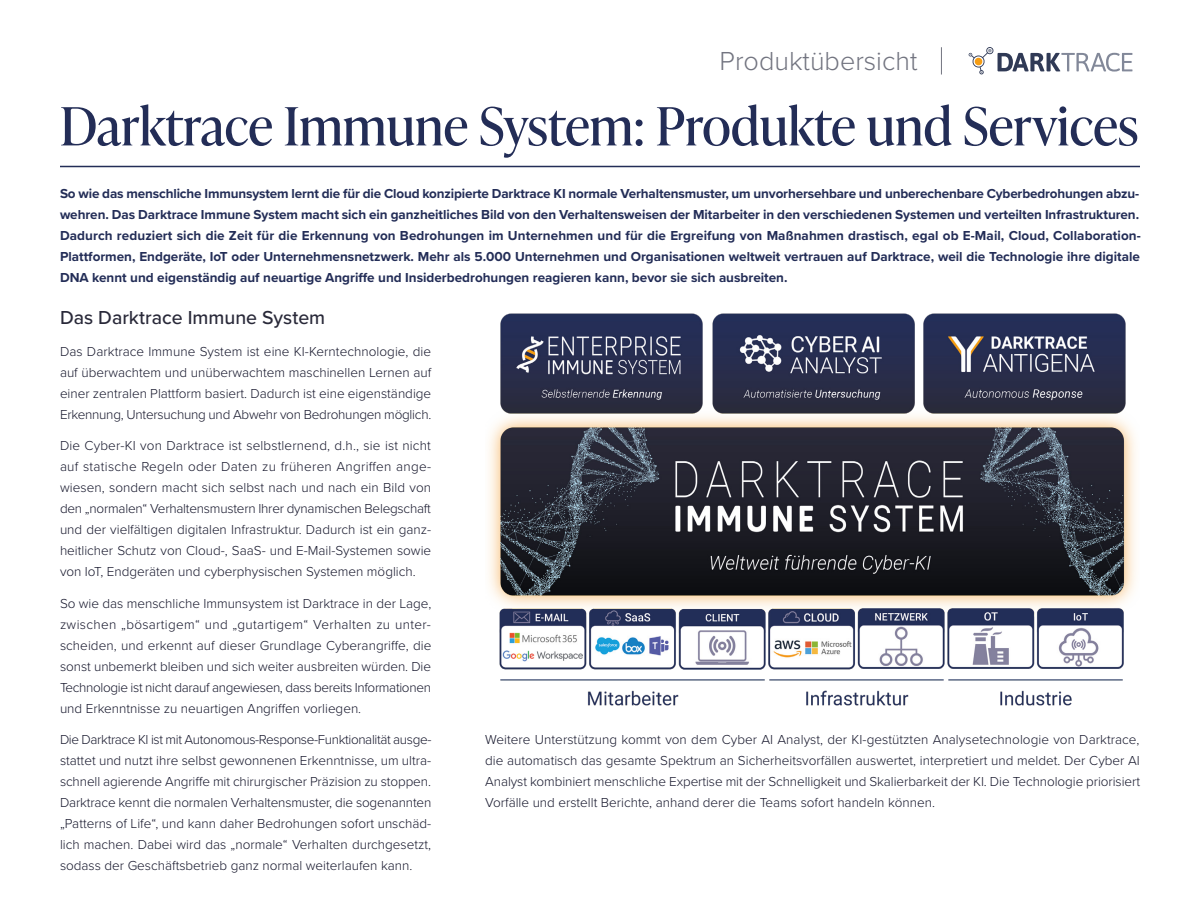
<style>
.page{position:relative;width:1200px;height:900px;background:#fff}
.page>*{position:absolute;margin:0;border:0;box-sizing:border-box;transform-origin:0 0}
.t1{font:52.5px "Ivy Presto Headline";color:#232d57}
.t2{font:300 27px "Proxima Nova";color:#727480}
.t3{font:500 19.5px "Proxima Nova";color:#292939}
.t4{font:300 13.5px/21px "Proxima Nova";color:#15162b;text-align:justify}
.t5{font:700 13.5px/21px "Proxima Nova";color:#232d57;text-align:justify}
</style>
<div class="page">
<svg style="left:969px;top:47px;width:163px;height:27px"></svg>
<svg style="left:941px;top:47px;width:1px;height:28px"></svg>
<img style="left:489px;top:313px;width:647px;height:393px">
<hr style="left:60px;top:166px;width:1080px;height:1px;background:#232d57">
<h2 class="t2" style="left:720px;top:41px;width:199px">Produktübersicht</h2>
<h1 class="t1" style="left:60px;top:89px;width:1080px">Darktrace Immune System: Produkte und Services</h1>
<p class="t5" style="left:60px;top:183px;width:1082px">So wie das menschliche Immunsystem lernt die für die Cloud konzipierte Darktrace KI normale Verhaltensmuster, um unvorhersehbare und unberechenbare Cyberbedrohungen abzu&shy;wehren. Das Darktrace Immune System macht sich ein ganzheitliches Bild von den Verhaltensweisen der Mitarbeiter in den verschiedenen Systemen und verteilten Infrastrukturen.<br>Dadurch reduziert sich die Zeit für die Erkennung von Bedrohungen im Unternehmen und für die Ergreifung von Maßnahmen drastisch, egal ob E-Mail, Cloud, Collaboration-Plattformen, Endgeräte, IoT oder Unternehmensnetzwerk. Mehr als 5.000 Unternehmen und Organisationen weltweit vertrauen auf Darktrace, weil die Technologie ihre digitale DNA kennt und eigenständig auf neuartige Angriffe und Insiderbedrohungen reagieren kann, bevor sie sich ausbreiten.</p>
<h3 class="t3" style="left:60px;top:303px;width:267px">Das Darktrace Immune System</h3>
<p class="t4" style="left:60px;top:340px;width:373px">Das Darktrace Immune System ist eine KI-Kerntechnologie, die auf überwachtem und unüberwachtem maschinellen Lernen auf einer zentralen Plattform basiert. Dadurch ist eine eigenständige Erkennung, Untersuchung und Abwehr von Bedrohungen möglich.</p>
<p class="t4" style="left:60px;top:434px;width:373px">Die Cyber-KI von Darktrace ist selbstlernend, d.h., sie ist nicht auf statische Regeln oder Daten zu früheren Angriffen ange&shy;wiesen, sondern macht sich selbst nach und nach ein Bild von den „normalen“ Verhaltensmustern Ihrer dynamischen Belegschaft und der vielfältigen digitalen Infrastruktur. Dadurch ist ein ganz&shy;heitlicher Schutz von Cloud-, SaaS- und E-Mail-Systemen sowie von IoT, Endgeräten und cyberphysischen Systemen möglich.</p>
<p class="t4" style="left:60px;top:592px;width:373px">So wie das menschliche Immunsystem ist Darktrace in der Lage, zwischen „bösartigem“ und „gutartigem“ Verhalten zu unter&shy;scheiden, und erkennt auf dieser Grundlage Cyberangriffe, die sonst unbemerkt bleiben und sich weiter ausbreiten würden. Die Technologie ist nicht darauf angewiesen, dass bereits Informationen und Erkenntnisse zu neuartigen Angriffen vorliegen.</p>
<p class="t4" style="left:60px;top:728px;width:373px">Die Darktrace KI ist mit Autonomous-Response-Funktionalität ausge&shy;stattet und nutzt ihre selbst gewonnenen Erkenntnisse, um ultra&shy;schnell agierende Angriffe mit chirurgischer Präzision zu stoppen.<br>Darktrace kennt die normalen Verhaltensmuster, die sogenannten „Patterns of Life“, und kann daher Bedrohungen sofort unschäd&shy;lich machen. Dabei wird das „normale“ Verhalten durchgesetzt, sodass der Geschäftsbetrieb ganz normal weiterlaufen kann.</p>
<p class="t4" style="left:485px;top:728px;width:656px">Weitere Unterstützung kommt von dem Cyber AI Analyst, der KI-gestützten Analysetechnologie von Darktrace, die automatisch das gesamte Spektrum an Sicherheitsvorfällen auswertet, interpretiert und meldet. Der Cyber AI Analyst kombiniert menschliche Expertise mit der Schnelligkeit und Skalierbarkeit der KI. Die Technologie priorisiert Vorfälle und erstellt Berichte, anhand derer die Teams sofort handeln können.</p>
</div>
